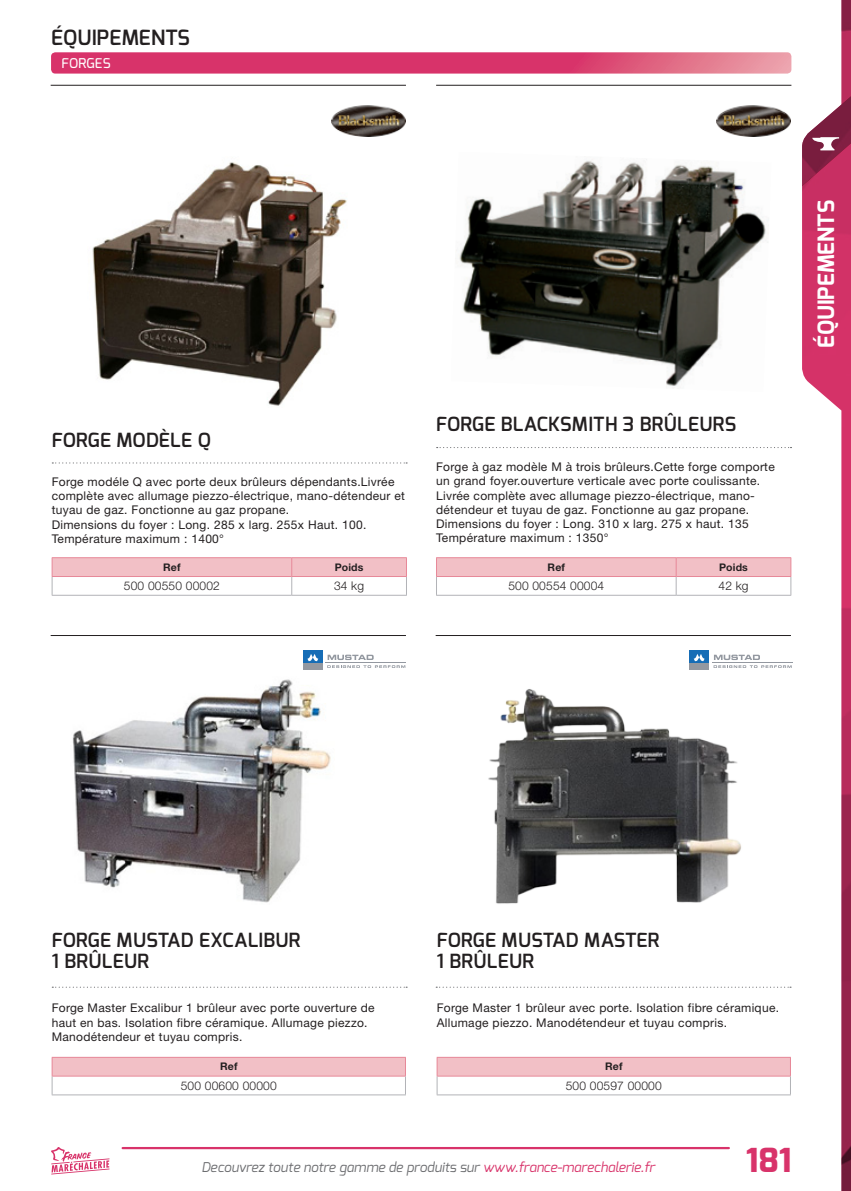
<style>
.page{position:relative;width:851px;height:1191px;background:#fff}
.page>*{position:absolute;margin:0;border:0;box-sizing:border-box;transform-origin:0 0}
.t1{font:800 33px "Exo";color:#d8336a}
.t2{font:700 22.5px "Exo";color:#fff}
.TitreCat{font:600 21px "Exo";letter-spacing:.01em;color:#231f20}
.NomArticle{font:600 19.5px/21px "Exo";letter-spacing:.015em;color:#231f20}
.t3{font:italic 13.5px "Exo";color:#6c6d70}
.SousTitre{font:500 13.5px "Exo";letter-spacing:.015em;color:#fff}
.Corps_de_texte{font:12px/14.2px "Helvetica Neue LT Std";letter-spacing:.025em;color:#231f20}
.CorpsTableau{font:300 12px "Helvetica Neue LT Std";letter-spacing:.015em;color:#231f20}
.titre_tableau{font:700 10.5px "Helvetica Neue LT Std";letter-spacing:.015em;color:#231f20}
.s1{color:#d8336a}
</style>
<div class="page">
<hr style="left:123px;top:1147px;width:605px;height:2px;background:#d8336a">
<svg style="left:51px;top:52px;width:740px;height:22px;background:#dc4a78"></svg>
<svg style="left:51px;top:1147px;width:58px;height:27px"></svg>
<img style="left:802px;top:0;width:48px;height:1191px">
<svg style="left:802px;top:78px;width:48px;height:108px"></svg>
<img style="left:716px;top:106px;width:74px;height:30px">
<hr style="left:436px;top:85px;width:355px;height:1px;background:#231f20">
<svg style="left:436px;top:447px;width:355px;height:1px"></svg>
<img style="left:458px;top:159px;width:311px;height:227px">
<hr style="left:436px;top:595px;width:240px;height:1px;background:#b2b3b7">
<hr style="left:676px;top:595px;width:115px;height:1px;background:#b2b3b7">
<svg style="left:436px;top:557px;width:355px;height:38px"></svg>
<hr style="left:676px;top:576px;width:115px;height:1px;background:#e78999">
<img style="left:331px;top:106px;width:74px;height:30px">
<hr style="left:51px;top:85px;width:355px;height:1px;background:#231f20">
<svg style="left:52px;top:462px;width:355px;height:1px"></svg>
<img style="left:92px;top:162px;width:255px;height:244px">
<hr style="left:52px;top:595px;width:240px;height:1px;background:#b2b3b7">
<hr style="left:292px;top:595px;width:115px;height:1px;background:#b2b3b7">
<svg style="left:52px;top:557px;width:355px;height:38px"></svg>
<hr style="left:292px;top:576px;width:115px;height:1px;background:#e78999">
<hr style="left:435px;top:635px;width:355px;height:1px;background:#231f20">
<svg style="left:436px;top:986px;width:353px;height:1px"></svg>
<img style="left:488px;top:689px;width:253px;height:215px">
<div style="left:437px;top:1057px;width:353px;height:19px;background:#f2c0c6"></div>
<hr style="left:436px;top:1057px;width:354px;height:1px;background:#e78999">
<hr style="left:436px;top:1075px;width:354px;height:1px;background:#e78999">
<svg style="left:436px;top:1057px;width:1px;height:37px"></svg>
<hr style="left:436px;top:1094px;width:354px;height:1px;background:#b2b3b7">
<svg style="left:790px;top:1057px;width:1px;height:37px"></svg>
<hr style="left:51px;top:635px;width:355px;height:1px;background:#231f20">
<svg style="left:52px;top:986px;width:355px;height:1px"></svg>
<img style="left:72px;top:679px;width:259px;height:224px">
<div style="left:52px;top:1057px;width:353px;height:19px;background:#f2c0c6"></div>
<hr style="left:52px;top:1057px;width:354px;height:1px;background:#e78999">
<hr style="left:52px;top:1075px;width:354px;height:1px;background:#e78999">
<svg style="left:52px;top:1058px;width:1px;height:36px"></svg>
<hr style="left:52px;top:1094px;width:354px;height:1px;background:#b2b3b7">
<svg style="left:405px;top:1058px;width:1px;height:36px"></svg>
<svg style="left:322px;top:650px;width:1px;height:20px"></svg>
<hr style="left:326px;top:662px;width:80px;height:1px;background:#9398a0">
<svg style="left:327px;top:654px;width:78px;height:14px"></svg>
<div style="left:303px;top:650px;width:19px;height:20px;background:#9398a0"></div>
<div style="left:303px;top:650px;width:19px;height:13px;background:#166db6"></div>
<svg style="left:307px;top:654px;width:11px;height:7px"></svg>
<svg style="left:708px;top:650px;width:1px;height:20px"></svg>
<hr style="left:712px;top:662px;width:80px;height:1px;background:#9398a0">
<svg style="left:713px;top:654px;width:78px;height:14px"></svg>
<div style="left:689px;top:650px;width:19px;height:20px;background:#9398a0"></div>
<div style="left:689px;top:650px;width:19px;height:13px;background:#166db6"></div>
<svg style="left:693px;top:654px;width:11px;height:7px"></svg>
<p class="TitreCat" style="left:51px;top:24px;width:140px">ÉQUIPEMENTS</p>
<p class="SousTitre" style="left:62px;top:54px;width:51px">FORGES</p>
<p class="NomArticle" style="left:52px;top:429px;width:160px">FORGE MODÈLE Q</p>
<p class="Corps_de_texte" style="left:52px;top:474px;width:355px">Forge modéle Q avec porte deux brûleurs dépendants.Livrée complète avec allumage piezzo-électrique, mano-détendeur et tuyau de gaz. Fonctionne au gaz propane.</p>
<p class="Corps_de_texte" style="left:52px;top:517px;width:316px">Dimensions du foyer : Long. 285 x larg. 255x Haut. 100.</p>
<p class="Corps_de_texte" style="left:52px;top:531px;width:174px">Température maximum : 1400°</p>
<p class="titre_tableau" style="left:163px;top:560px;width:19px">Ref</p>
<p class="titre_tableau" style="left:334px;top:560px;width:30px">Poids</p>
<p class="CorpsTableau" style="left:124px;top:578px;width:97px">500 00550 00002</p>
<p class="CorpsTableau" style="left:334px;top:578px;width:32px">34 kg</p>
<p class="NomArticle" style="left:436px;top:413px;width:302px">FORGE BLACKSMITH 3 BRÛLEURS</p>
<p class="Corps_de_texte" style="left:436px;top:459px;width:340px">Forge à gaz modèle M à trois brûleurs.Cette forge comporte un grand foyer.ouverture verticale avec porte coulissante.<br>Livrée complète avec allumage piezzo-électrique, mano&shy;détendeur et tuyau de gaz. Fonctionne au gaz propane.</p>
<p class="Corps_de_texte" style="left:436px;top:516px;width:314px">Dimensions du foyer : Long. 310 x larg. 275 x haut. 135</p>
<p class="Corps_de_texte" style="left:436px;top:531px;width:174px">Température maximum : 1350°</p>
<p class="titre_tableau" style="left:547px;top:560px;width:19px">Ref</p>
<p class="titre_tableau" style="left:719px;top:560px;width:30px">Poids</p>
<p class="CorpsTableau" style="left:508px;top:578px;width:97px">500 00554 00004</p>
<p class="CorpsTableau" style="left:718px;top:578px;width:32px">42 kg</p>
<h2 class="t2" style="left:811px;top:348px;width:149px;rotate:-90deg">ÉQUIPEMENTS</h2>
<p class="NomArticle" style="left:52px;top:929px;width:250px">FORGE MUSTAD EXCALIBUR<br>1 BRÛLEUR</p>
<p class="NomArticle" style="left:436px;top:929px;width:224px">FORGE MUSTAD MASTER<br>1 BRÛLEUR</p>
<p class="Corps_de_texte" style="left:52px;top:1000px;width:324px">Forge Master Excalibur 1 brûleur avec porte ouverture de haut en bas. Isolation fibre céramique. Allumage piezzo.<br>Manodétendeur et tuyau compris.</p>
<p class="Corps_de_texte" style="left:436px;top:1000px;width:344px">Forge Master 1 brûleur avec porte. Isolation fibre céramique.<br>Allumage piezzo. Manodétendeur et tuyau compris.</p>
<p class="titre_tableau" style="left:220px;top:1060px;width:19px">Ref</p>
<p class="CorpsTableau" style="left:181px;top:1078px;width:97px">500 00600 00000</p>
<p class="titre_tableau" style="left:605px;top:1060px;width:19px">Ref</p>
<p class="CorpsTableau" style="left:565px;top:1078px;width:97px">500 00597 00000</p>
<p class="t3" style="left:201px;top:1158px;width:455px">Decouvrez toute notre gamme de produits sur <span class="s1">www.france-marechalerie.fr</span></p>
<h1 class="t1" style="left:746px;top:1138px;width:47px">181</h1>
</div>
